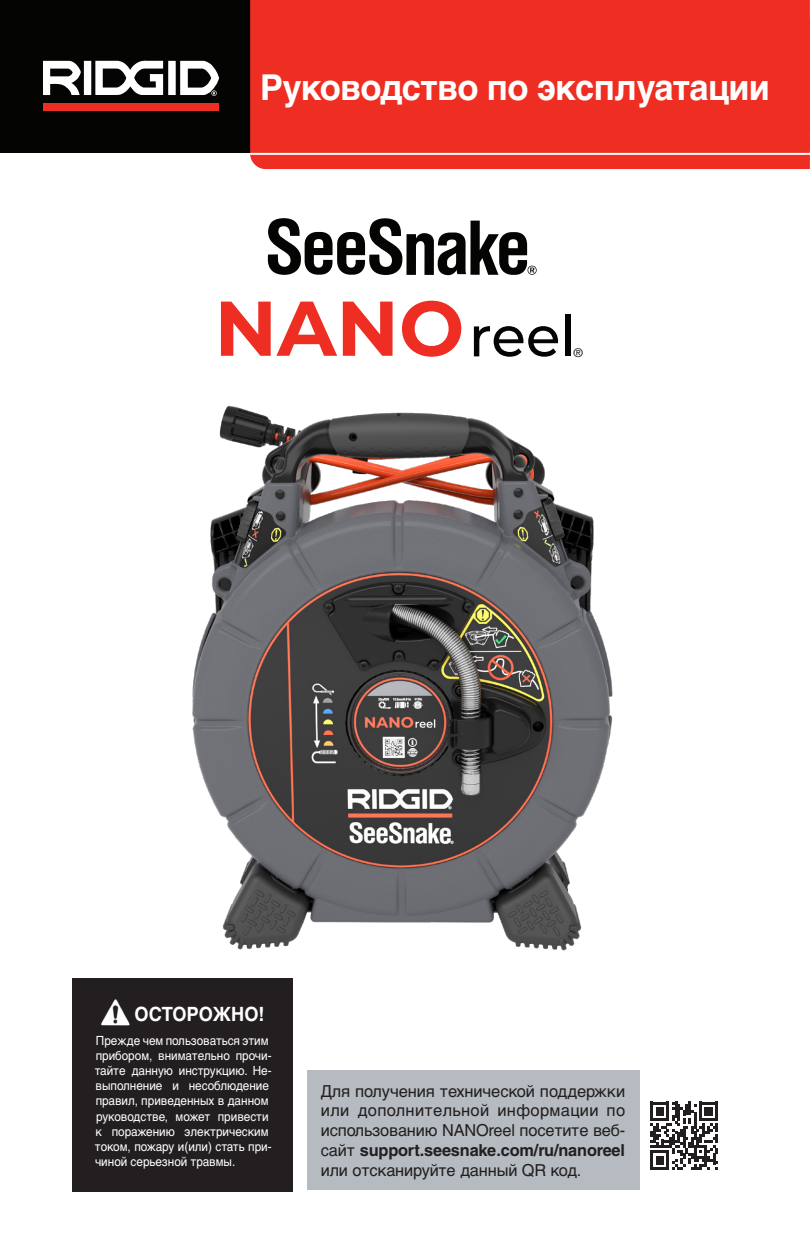
<style>
.page{position:relative;width:810px;height:1260px;background:#fff}
.page>*{position:absolute;margin:0;border:0;box-sizing:border-box;transform-origin:0 0}
.t1{font:700 35.6px "Helvetica LT Pro";letter-spacing:-.02em;color:#fff}
.t2{font:700 19.6px "Helvetica LT Std";color:#fff;scale:.93 1}
.t3{font:16.4px/19.8px "Helvetica LT Std";letter-spacing:-.01em;color:#231f20;text-align:justify}
.t4{font:12.6px/15.2px "Helvetica LT Std";color:#fff;scale:.93 1}
.t5{font:12px "Helvetica LT Pro";color:#231f20}
.s1{font-weight:700}
</style>
<div class="page">
<div style="left:72px;top:978px;width:220px;height:214px;background:#231f20"></div>
<img style="left:101px;top:999px;width:29px;height:27px">
<img style="left:192px;top:405px;width:421px;height:546px">
<div style="left:0;top:0;width:262px;height:134px;background:#040503"></div>
<div style="left:250px;top:0;width:560px;height:18px;background:#ee2e22"></div>
<div style="left:0;top:18px;width:262px;height:135px;background:#040503"></div>
<div style="left:250px;top:18px;width:560px;height:151px;background:#ee2e22"></div>
<svg style="left:43px;top:60px;width:176px;height:36px"></svg>
<div style="left:43px;top:103px;width:175px;height:7px;background:#ee2e22"></div>
<hr style="left:250px;top:153px;width:560px;height:2px;background:#fff">
<svg style="left:268px;top:218px;width:269px;height:57px"></svg>
<svg style="left:221px;top:302px;width:116px;height:54px"></svg>
<svg style="left:343px;top:302px;width:50px;height:54px"></svg>
<svg style="left:402px;top:301px;width:59px;height:56px"></svg>
<svg style="left:474px;top:326px;width:84px;height:31px"></svg>
<div style="left:566px;top:314px;width:5px;height:42px;background:#040503"></div>
<div style="left:307px;top:1071px;width:332px;height:119px;background:#b5bbc0"></div>
<svg style="left:650px;top:1102px;width:68px;height:68px"></svg>
<h1 class="t1" style="left:260px;top:66px;width:512px">Руководство по эксплуатации</h1>
<p class="t5" style="left:574px;top:346px;width:10px">®</p>
<h2 class="t2" style="left:135px;top:1002px;width:141px">ОСТОРОЖНО!</h2>
<p class="t4" style="left:95px;top:1033px;width:192px">Прежде чем пользоваться этим прибором, внимательно прочи&shy;тайте данную инструкцию. Не&shy;выполнение и несоблюдение правил, приведенных в данном руководстве, может привести к поражению электрическим током, пожару и(или) стать при&shy;чиной серьезной травмы.</p>
<h3 class="t3" style="left:321px;top:1081px;width:306px">Для получения технической поддержки или дополнительной информации по использованию NANOreel посетите веб&shy;сайт <span class="s1">support.seesnake.com/ru/nanoreel </span>или отсканируйте данный QR код.</h3>
</div>
